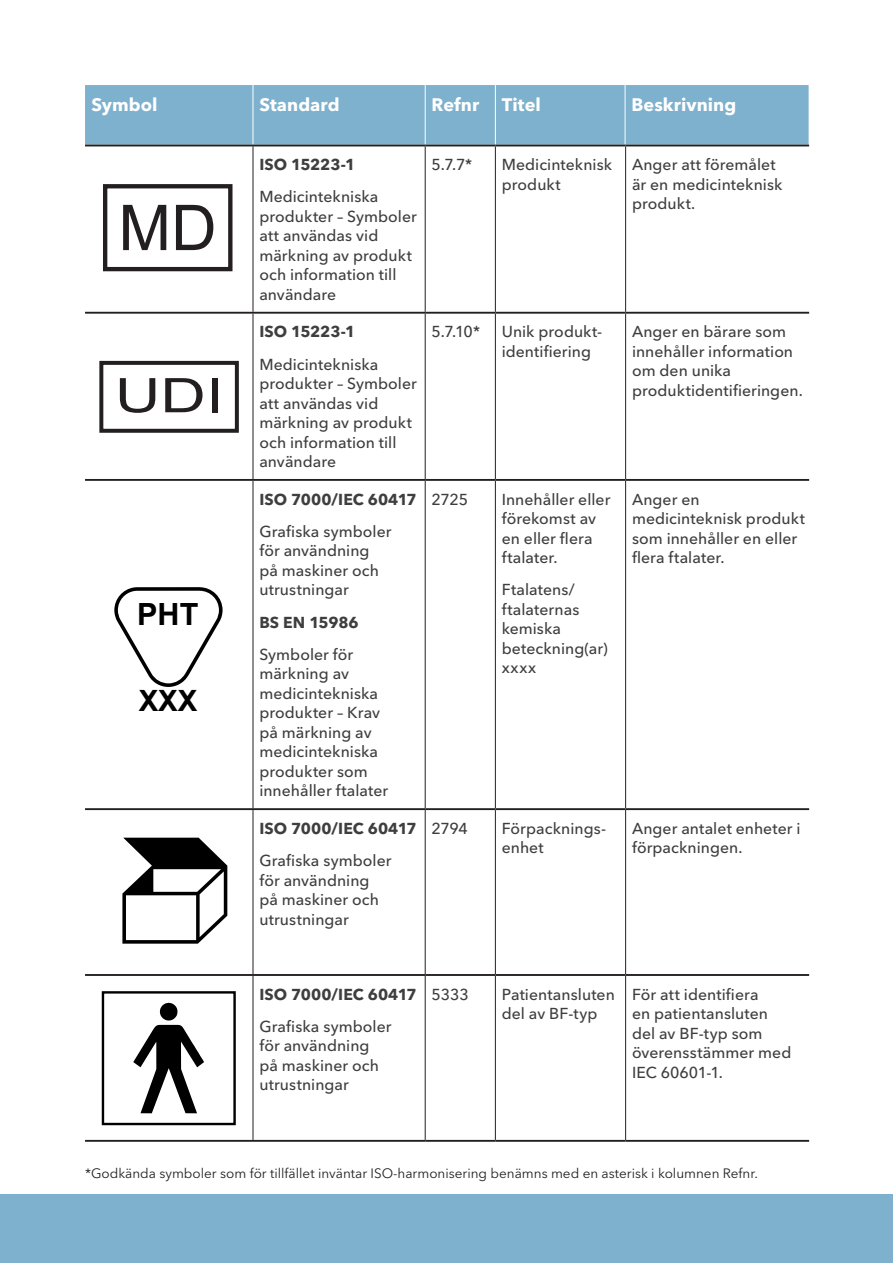
<style>
.page{position:relative;width:893px;height:1263px;background:#fff}
.page>*{position:absolute;margin:0;border:0;box-sizing:border-box;transform-origin:0 0}
.t1{font:63.15px "Arial";color:#231f20}
.t2{font:47.7px "Arial";color:#231f20;scale:1.32 1}
.t3{font:700 30.6px "Arial";color:#000}
.t4{font:700 29.25px "Arial";color:#000}
.t5{font:700 18px "Avenir Next LT Pro";letter-spacing:.005em;color:#fff}
.Table_copy{font:500 15.75px/19.5px "Avenir Next LT Pro";letter-spacing:.005em;color:#3e3e3f}
.Table_copy-2{font:700 15.75px "Avenir Next LT Pro";color:#3e3e3f}
.IFU_TEXT{font:13.5px "Avenir Next LT Pro";color:#231f20}
</style>
<div class="page">
<div style="left:85px;top:85px;width:724px;height:60px;background:#7db1cd"></div>
<hr style="left:253px;top:85px;width:1px;height:60px;background:#fff">
<hr style="left:425px;top:85px;width:1px;height:60px;background:#fff">
<hr style="left:495px;top:85px;width:1px;height:60px;background:#fff">
<hr style="left:625px;top:85px;width:1px;height:60px;background:#fff">
<div style="left:0;top:1194px;width:893px;height:69px;background:#7db1cd"></div>
<hr style="left:253px;top:146px;width:1px;height:166px;background:#231f20">
<hr style="left:425px;top:146px;width:1px;height:166px;background:#231f20">
<hr style="left:495px;top:146px;width:1px;height:166px;background:#231f20">
<hr style="left:625px;top:146px;width:1px;height:166px;background:#231f20">
<hr style="left:253px;top:314px;width:1px;height:165px;background:#231f20">
<hr style="left:425px;top:314px;width:1px;height:165px;background:#231f20">
<hr style="left:495px;top:314px;width:1px;height:165px;background:#231f20">
<hr style="left:625px;top:314px;width:1px;height:165px;background:#231f20">
<hr style="left:253px;top:481px;width:1px;height:327px;background:#231f20">
<hr style="left:425px;top:481px;width:1px;height:327px;background:#231f20">
<hr style="left:495px;top:481px;width:1px;height:327px;background:#231f20">
<hr style="left:625px;top:481px;width:1px;height:327px;background:#231f20">
<hr style="left:253px;top:810px;width:1px;height:164px;background:#231f20">
<hr style="left:425px;top:810px;width:1px;height:164px;background:#231f20">
<hr style="left:495px;top:810px;width:1px;height:164px;background:#231f20">
<hr style="left:625px;top:810px;width:1px;height:164px;background:#231f20">
<hr style="left:253px;top:976px;width:1px;height:164px;background:#231f20">
<hr style="left:425px;top:976px;width:1px;height:164px;background:#231f20">
<hr style="left:495px;top:976px;width:1px;height:164px;background:#231f20">
<hr style="left:625px;top:976px;width:1px;height:164px;background:#231f20">
<hr style="left:85px;top:145px;width:168px;height:1px;background:#231f20">
<hr style="left:253px;top:145px;width:172px;height:1px;background:#231f20">
<hr style="left:425px;top:145px;width:70px;height:1px;background:#231f20">
<hr style="left:495px;top:145px;width:131px;height:1px;background:#231f20">
<hr style="left:626px;top:145px;width:183px;height:1px;background:#231f20">
<hr style="left:85px;top:312px;width:168px;height:2px;background:#231f20">
<hr style="left:253px;top:312px;width:172px;height:2px;background:#231f20">
<hr style="left:425px;top:312px;width:70px;height:2px;background:#231f20">
<hr style="left:495px;top:312px;width:131px;height:2px;background:#231f20">
<hr style="left:626px;top:312px;width:183px;height:2px;background:#231f20">
<hr style="left:85px;top:479px;width:168px;height:2px;background:#231f20">
<hr style="left:253px;top:479px;width:172px;height:2px;background:#231f20">
<hr style="left:425px;top:479px;width:70px;height:2px;background:#231f20">
<hr style="left:495px;top:479px;width:131px;height:2px;background:#231f20">
<hr style="left:626px;top:479px;width:183px;height:2px;background:#231f20">
<hr style="left:85px;top:808px;width:168px;height:2px;background:#231f20">
<hr style="left:253px;top:808px;width:172px;height:2px;background:#231f20">
<hr style="left:425px;top:808px;width:70px;height:2px;background:#231f20">
<hr style="left:495px;top:808px;width:131px;height:2px;background:#231f20">
<hr style="left:626px;top:808px;width:183px;height:2px;background:#231f20">
<hr style="left:85px;top:974px;width:168px;height:2px;background:#231f20">
<hr style="left:253px;top:974px;width:172px;height:2px;background:#231f20">
<hr style="left:425px;top:974px;width:70px;height:2px;background:#231f20">
<hr style="left:495px;top:974px;width:131px;height:2px;background:#231f20">
<hr style="left:626px;top:974px;width:183px;height:2px;background:#231f20">
<hr style="left:85px;top:1140px;width:168px;height:2px;background:#231f20">
<hr style="left:253px;top:1140px;width:172px;height:2px;background:#231f20">
<hr style="left:425px;top:1140px;width:70px;height:2px;background:#231f20">
<hr style="left:495px;top:1140px;width:131px;height:2px;background:#231f20">
<hr style="left:626px;top:1140px;width:183px;height:2px;background:#231f20">
<div style="left:103px;top:184px;width:129px;height:87px;border:4px solid #231f20"></div>
<div style="left:99px;top:361px;width:140px;height:72px;border:4px solid #231f20"></div>
<svg style="left:114px;top:587px;width:109px;height:100px"></svg>
<svg style="left:122px;top:838px;width:105px;height:106px"></svg>
<svg style="left:133px;top:1003px;width:71px;height:110px"></svg>
<div style="left:102px;top:991px;width:134px;height:134px;border:2px solid #000"></div>
<p class="t5" style="left:91px;top:94px;width:68px">Symbol</p>
<p class="t5" style="left:259px;top:94px;width:82px">Standard</p>
<p class="t5" style="left:432px;top:94px;width:111px">Refnr Titel</p>
<p class="t5" style="left:631px;top:94px;width:106px">Beskrivning</p>
<p class="t1" style="left:118px;top:187px;width:100px">MD</p>
<p class="t2" style="left:115px;top:364px;width:84px">UDI</p>
<h3 class="t3" style="left:137px;top:593px;width:63px">PHT</h3>
<h3 class="t4" style="left:139px;top:680px;width:60px">XXX</h3>
<p class="Table_copy-2" style="left:259px;top:155px;width:97px">ISO 15223-1</p>
<p class="Table_copy" style="left:259px;top:187px;width:159px">Medicintekniska produkter – Symboler att användas vid märkning av produkt och information till användare</p>
<p class="Table_copy-2" style="left:259px;top:322px;width:97px">ISO 15223-1</p>
<p class="Table_copy" style="left:259px;top:354px;width:159px">Medicintekniska produkter – Symboler att användas vid märkning av produkt och information till användare</p>
<p class="Table_copy-2" style="left:259px;top:489px;width:159px">ISO 7000/IEC 60417</p>
<p class="Table_copy" style="left:259px;top:522px;width:134px">Grafiska symboler för användning på maskiner och utrustningar</p>
<p class="Table_copy-2" style="left:259px;top:612px;width:101px">BS EN 15986</p>
<p class="Table_copy" style="left:259px;top:645px;width:130px">Symboler för märkning av medicintekniska produkter – Krav på märkning av medicintekniska produkter som innehåller ftalater</p>
<p class="Table_copy-2" style="left:259px;top:819px;width:159px">ISO 7000/IEC 60417</p>
<p class="Table_copy" style="left:259px;top:851px;width:134px">Grafiska symboler för användning på maskiner och utrustningar</p>
<p class="Table_copy" style="left:432px;top:155px;width:42px">5.7.7*</p>
<p class="Table_copy" style="left:502px;top:155px;width:112px">Medicinteknisk produkt</p>
<p class="Table_copy" style="left:632px;top:155px;width:152px">Anger att föremålet är en medicinteknisk produkt.</p>
<p class="Table_copy" style="left:432px;top:322px;width:50px">5.7.10*</p>
<p class="Table_copy" style="left:502px;top:322px;width:102px">Unik produkt&shy;identifiering</p>
<p class="Table_copy" style="left:632px;top:322px;width:172px">Anger en bärare som innehåller information om den unika produktidentifieringen.</p>
<p class="Table_copy" style="left:432px;top:489px;width:38px">2725</p>
<p class="Table_copy" style="left:502px;top:489px;width:110px">Innehåller eller förekomst av en eller flera ftalater.</p>
<p class="Table_copy" style="left:502px;top:580px;width:107px">Ftalatens/ ftalaternas kemiska beteckning(ar) xxxx</p>
<p class="Table_copy" style="left:632px;top:489px;width:174px">Anger en medicinteknisk produkt som innehåller en eller flera ftalater.</p>
<p class="Table_copy" style="left:432px;top:818px;width:38px">2794</p>
<p class="Table_copy" style="left:502px;top:818px;width:106px">Förpacknings&shy;enhet</p>
<p class="Table_copy" style="left:632px;top:818px;width:170px">Anger antalet enheter i förpackningen.</p>
<p class="Table_copy-2" style="left:259px;top:984px;width:159px">ISO 7000/IEC 60417</p>
<p class="Table_copy" style="left:259px;top:1017px;width:134px">Grafiska symboler för användning på maskiner och utrustningar</p>
<p class="Table_copy" style="left:432px;top:984px;width:39px">5333</p>
<p class="Table_copy" style="left:502px;top:984px;width:115px">Patientansluten del av BF-typ</p>
<p class="Table_copy" style="left:632px;top:984px;width:161px">För att identifiera<br>en patientansluten del av BF-typ som överensstämmer med<br>IEC 60601-1.</p>
<p class="IFU_TEXT" style="left:85px;top:1165px;width:675px">*Godkända symboler som för tillfället inväntar ISO-harmonisering benämns med en asterisk i kolumnen Refnr.</p>
</div>
